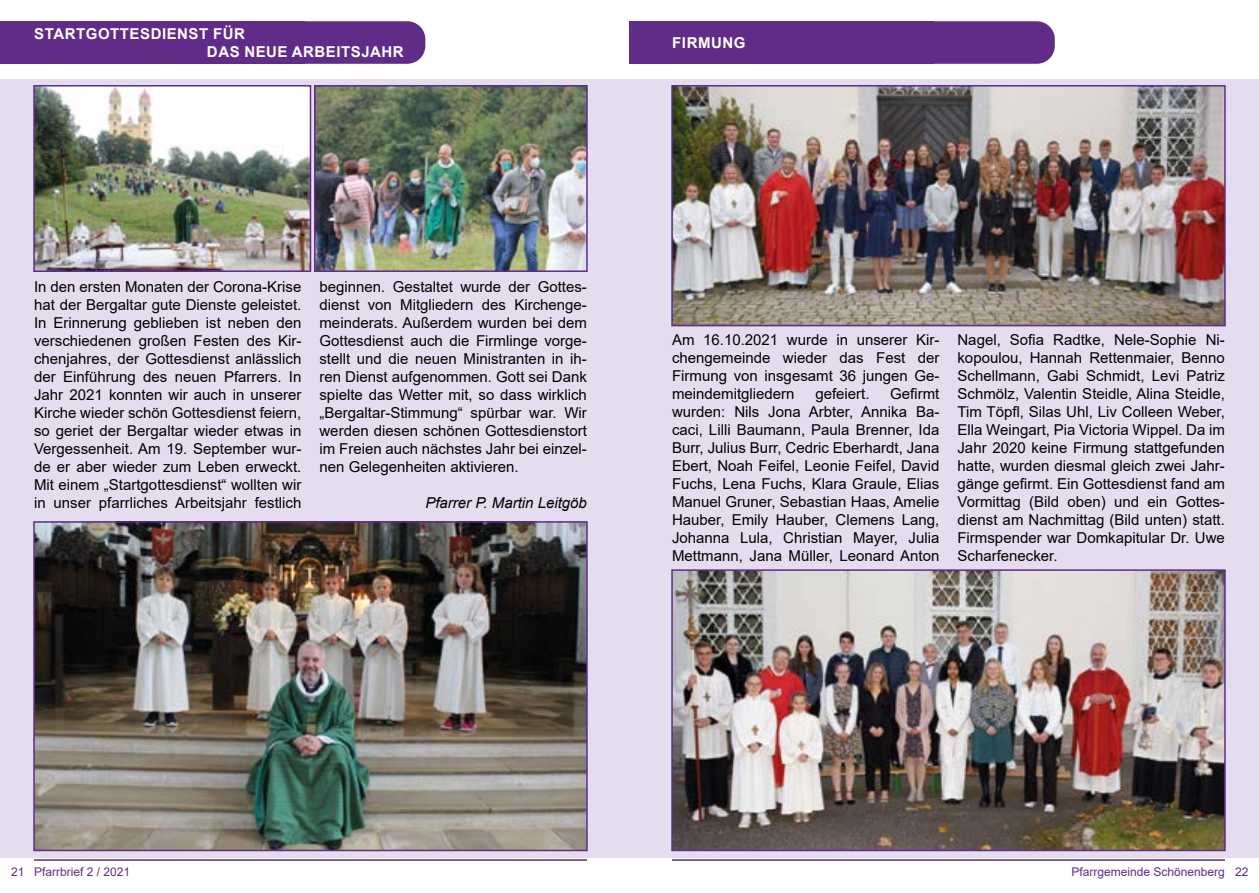
<style>
.page{position:relative;width:1259px;height:893px;background:#fff}
.page>*{position:absolute;margin:0;border:0;box-sizing:border-box;transform-origin:0 0}
.t1{font:15px/18px "Arial";color:#000;text-align:justify}
.t2{font:700 15px/18px "Arial";letter-spacing:.035em;color:#fff}
.t3{font:italic 15px "Arial";color:#000}
.t4{font:12px "Arial";color:#602c87}
</style>
<div class="page">
<hr style="left:34px;top:859px;width:553px;height:2px;background:#602c87">
<hr style="left:672px;top:859px;width:553px;height:2px;background:#602c87">
<div style="left:629px;top:21px;width:425px;height:43px;background:#602c87;border-radius:18px"></div>
<div style="left:629px;top:21px;width:305px;height:43px;background:#602c87"></div>
<div style="left:0;top:21px;width:425px;height:43px;background:#602c87;border-radius:18px"></div>
<div style="left:0;top:21px;width:305px;height:43px;background:#602c87"></div>
<div style="left:0;top:79px;width:1259px;height:778px;background:#e4ddef"></div>
<img style="left:674px;top:88px;width:548px;height:235px">
<div style="left:671px;top:85px;width:554px;height:241px;border:2px solid #602c87"></div>
<img style="left:674px;top:572px;width:548px;height:276px">
<div style="left:671px;top:569px;width:554px;height:282px;border:2px solid #602c87"></div>
<img style="left:36px;top:88px;width:272px;height:181px">
<div style="left:33px;top:85px;width:278px;height:187px;border:2px solid #602c87"></div>
<img style="left:317px;top:88px;width:268px;height:181px">
<div style="left:314px;top:85px;width:274px;height:187px;border:2px solid #602c87"></div>
<img style="left:36px;top:524px;width:549px;height:324px">
<div style="left:33px;top:521px;width:555px;height:330px;border:2px solid #602c87"></div>
<p class="t2" style="left:207px;top:25px;width:198px;text-indent:-173px">STARTGOTTESDIENST FÜR<br>DAS NEUE ARBEITSJAHR</p>
<p class="t2" style="left:672px;top:34px;width:75px">FIRMUNG</p>
<p class="t1" style="left:34px;top:278px;width:269px">In den ersten Monaten der Corona-Krise hat der Bergaltar gute Dienste geleistet.<br>In Erinnerung geblieben ist neben den verschiedenen großen Festen des Kir&shy;chenjahres, der Gottesdienst anlässlich der Einführung des neuen Pfarrers. In Jahr 2021 konnten wir auch in unserer Kirche wieder schön Gottesdienst feiern, so geriet der Bergaltar wieder etwas in Vergessenheit. Am 19. September wur&shy;de er aber wieder zum Leben erweckt.<br>Mit einem „Startgottesdienst“ wollten wir in unser pfarrliches Arbeitsjahr festlich</p>
<p class="t1" style="left:319px;top:278px;width:269px">beginnen. Gestaltet wurde der Gottes&shy;dienst von Mitgliedern des Kirchenge&shy;meinderats. Außerdem wurden bei dem Gottesdienst auch die Firmlinge vorge&shy;stellt und die neuen Ministranten in ih&shy;ren Dienst aufgenommen. Gott sei Dank spielte das Wetter mit, so dass wirklich „Bergaltar-Stimmung“ spürbar war. Wir werden diesen schönen Gottesdienstort im Freien auch nächstes Jahr bei einzel&shy;nen Gelegenheiten aktivieren.</p>
<p class="t3" style="left:425px;top:493px;width:163px">Pfarrer P. Martin Leitgöb</p>
<p class="t1" style="left:672px;top:330px;width:269px">Am 16.10.2021 wurde in unserer Kir&shy;chengemeinde wieder das Fest der Firmung von insgesamt 36 jungen Ge&shy;meindemitgliedern</p>
<p class="t1" style="left:672px;top:384px;width:269px;text-indent:218px">Gefirmt wurden: Nils Jona Arbter, Annika Ba&shy;caci, Lilli Baumann, Paula Brenner, Ida Burr, Julius Burr, Cedric Eberhardt, Jana Ebert, Noah Feifel, Leonie Feifel, David Fuchs, Lena Fuchs, Klara Graule, Elias Manuel Gruner, Sebastian Haas, Amelie Hauber, Emily Hauber, Clemens Lang, Johanna Lula, Christian Mayer, Julia Mettmann, Jana Müller, Leonard Anton</p>
<p class="t1" style="left:815px;top:384px;width:56px">gefeiert.</p>
<p class="t1" style="left:957px;top:330px;width:269px">Nagel, Sofia Radtke, Nele-Sophie Ni&shy;kopoulou, Hannah Rettenmaier, Benno Schellmann, Gabi Schmidt, Levi Patriz Schmölz, Valentin Steidle, Alina Steidle, Tim Töpfl, Silas Uhl, Liv Colleen Weber, Ella Weingart, Pia Victoria Wippel. Da im Jahr 2020 keine Firmung stattgefunden hatte, wurden diesmal gleich zwei Jahr&shy;gänge gefirmt. Ein Gottesdienst fand am Vormittag (Bild oben) und ein Gottes&shy;dienst am Nachmittag (Bild unten) statt.<br>Firmspender war Domkapitular Dr. Uwe Scharfenecker.</p>
<p class="t4" style="left:11px;top:864px;width:121px">21 Pfarrbrief 2 / 2021</p>
<p class="t4" style="left:1071px;top:864px;width:179px">Pfarrgemeinde Schönenberg 22</p>
</div>
